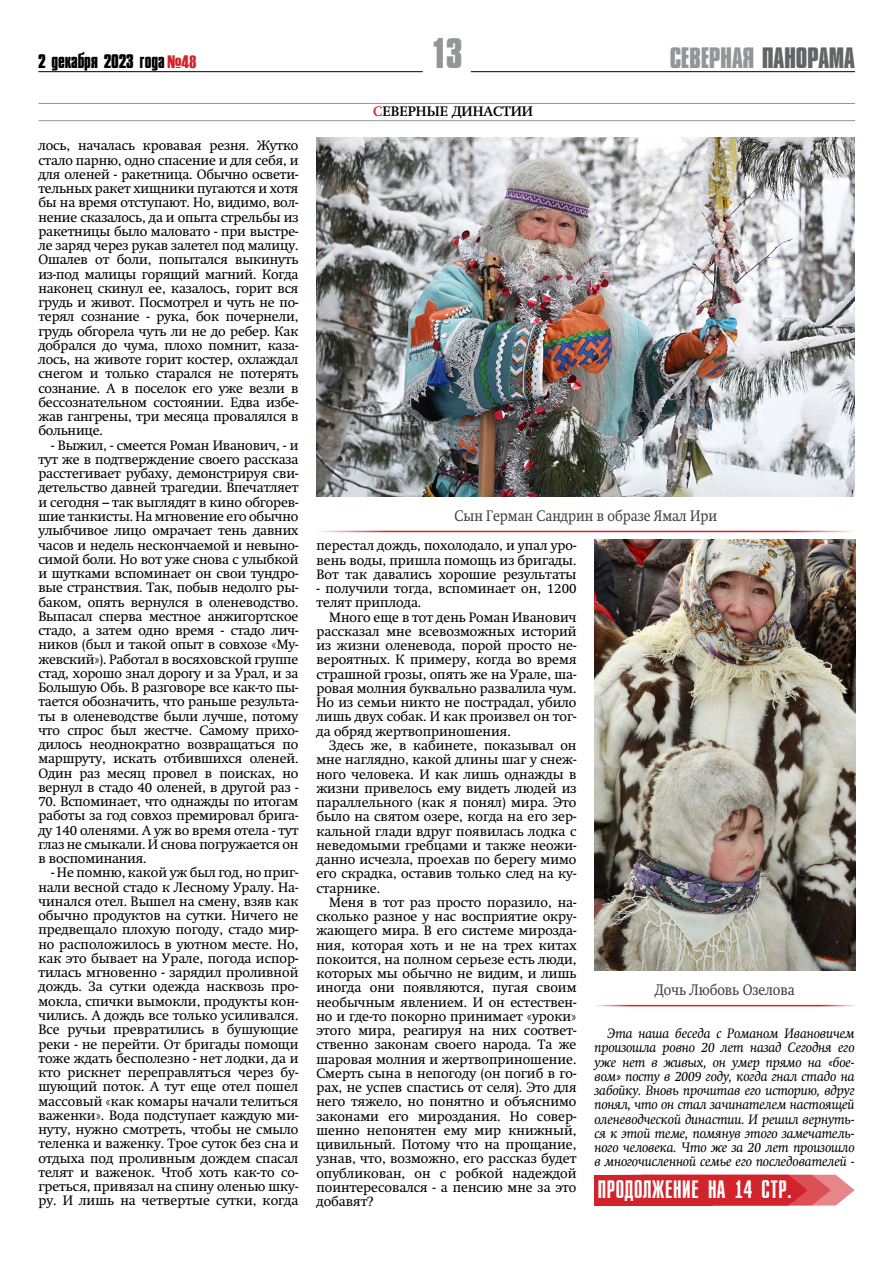
<style>
.page{position:relative;width:893px;height:1263px;background:#fff}
.page>*{position:absolute;margin:0;border:0;box-sizing:border-box;transform-origin:0 0}
.t1{font:700 39px "Compacta MT Cyrillic";color:#939598}
.t2{font:700 27px "Compacta MT Cyrillic";letter-spacing:-.01em;color:#939598}
.t3{font:22.95px "Zagolovok SP";color:#fff}
.t4{font:700 18px "Compacta MT Cyrillic";letter-spacing:-.01em;color:#000}
.t5{font:15.15px "Swift";color:#414042;scale:.89 1}
.t6{font:13.5px/14.2px "Swift";color:#000;text-align:justify}
.t7{font:italic 13.5px/14.2px "Swift";letter-spacing:-.01em;color:#000;text-align:justify}
.t8{font:700 13.5px "Swift";color:#000}
.s1{font-family:"Haettenschweiler";font-weight:400;color:#d2232a}
.s2{color:#636466}
.s3{color:#d2232a}
</style>
<div class="page">
<hr style="left:38px;top:71px;width:385px;height:1px;background:#000">
<hr style="left:471px;top:71px;width:384px;height:1px;background:#000">
<hr style="left:38px;top:120px;width:817px;height:1px;background:#939598">
<hr style="left:38px;top:103px;width:817px;height:1px;background:#939598">
<img style="left:595px;top:539px;width:260px;height:432px">
<img style="left:316px;top:137px;width:538px;height:359px">
<hr style="left:317px;top:531px;width:538px;height:1px;background:#d2232a">
<hr style="left:594px;top:1005px;width:261px;height:1px;background:#d2232a">
<svg style="left:595px;top:1175px;width:260px;height:30px;background:#da4c51"></svg>
<div style="left:595px;top:1182px;width:200px;height:19px;background:#d2232a"></div>
<h3 class="t4" style="left:38px;top:50px;width:159px">2 декабря 2023 года <span class="s1">№48</span></h3>
<p class="t6" style="left:38px;top:139px;width:262px">лось, началась кровавая резня. Жутко стало парню, одно спасение и для себя, и для оленей - ракетница. Обычно освети&shy;тельных ракет хищники пугаются и хотя бы на время отступают. Но, видимо, вол&shy;нение сказалось, да и опыта стрельбы из ракетницы было маловато - при выстре&shy;ле заряд через рукав залетел под малицу.<br>Ошалев от боли, попытался выкинуть из-под малицы горящий магний. Когда наконец скинул ее, казалось, горит вся грудь и живот. Посмотрел и чуть не по&shy;терял сознание - рука, бок почернели, грудь обгорела чуть ли не до ребер. Как добрался до чума, плохо помнит, каза&shy;лось, на животе горит костер, охлаждал снегом и только старался не потерять сознание. А в поселок его уже везли в бессознательном состоянии. Едва избе&shy;жав гангрены, три месяца провалялся в больнице.</p>
<p class="t6" style="left:38px;top:438px;width:262px;text-indent:13px">- Выжил, - смеется Роман Иванович, - и тут же в подтверждение своего рассказа расстегивает рубаху, демонстрируя сви&shy;детельство давней трагедии. Впечатляет и сегодня – так выглядят в кино обгорев&shy;шие танкисты. На мгновение его обычно улыбчивое лицо омрачает тень давних часов и недель нескончаемой и невыно&shy;симой боли. Но вот уже снова с улыбкой и шутками вспоминает он свои тундро&shy;вые странствия. Так, побыв недолго ры&shy;баком, опять вернулся в оленеводство.<br>Выпасал сперва местное анжигортское стадо, а затем одно время - стадо лич&shy;ников (был и такой опыт в совхозе «Му&shy;жевский»). Работал в восяховской группе стад, хорошо знал дорогу и за Урал, и за Большую Обь. В разговоре все как-то пы&shy;тается обозначить, что раньше результа&shy;ты в оленеводстве были лучше, потому что спрос был жестче. Самому прихо&shy;дилось неоднократно возвращаться по маршруту, искать отбившихся оленей.<br>Один раз месяц провел в поисках, но вернул в стадо 40 оленей, в другой раз -</p>
<p class="t6" style="left:38px;top:794px;width:262px">70. Вспоминает, что однажды по итогам работы за год совхоз премировал брига&shy;ду 140 оленями. А уж во время отела - тут глаз не смыкали. И снова погружается он в воспоминания.</p>
<p class="t6" style="left:38px;top:866px;width:262px;text-indent:13px">- Не помню, какой уж был год, но приг&shy;нали весной стадо к Лесному Уралу. На&shy;чинался отел. Вышел на смену, взяв как обычно продуктов на сутки. Ничего не предвещало плохую погоду, стадо мир&shy;но расположилось в уютном месте. Но, как это бывает на Урале, погода испор&shy;тилась мгновенно - зарядил проливной дождь. За сутки одежда насквозь про&shy;мокла, спички вымокли, продукты кон&shy;чились. А дождь все только усиливался.<br>Все ручьи превратились в бушующие реки - не перейти. От бригады помощи тоже ждать бесполезно - нет лодки, да и кто рискнет переправляться через бу&shy;шующий поток. А тут еще отел пошел массовый «как комары начали телиться важенки». Вода подступает каждую ми&shy;нуту, нужно смотреть, чтобы не смыло теленка и важенку. Трое суток без сна и отдыха под проливным дождем спасал телят и важенок. Чтоб хоть как-то со&shy;греться, привязал на спину оленью шку&shy;ру. И лишь на четвертые сутки, когда</p>
<h1 class="t1" style="left:431px;top:28px;width:34px">13</h1>
<h2 class="t2" style="left:670px;top:40px;width:186px">СЕВЕРНАЯ <span class="s2">ПАНОРАМА</span></h2>
<p class="t8" style="left:373px;top:103px;width:161px"><span class="s3">с</span>еверные династии</p>
<p class="t5" style="left:455px;top:507px;width:296px">Сын Герман Сандрин в образе Ямал Ири</p>
<p class="t6" style="left:316px;top:539px;width:262px">перестал дождь, похолодало, и упал уро&shy;вень воды, пришла помощь из бригады.<br>Вот так давались хорошие результаты</p>
<p class="t6" style="left:316px;top:581px;width:262px">- получили тогда, вспоминает он, 1200 телят приплода.</p>
<p class="t6" style="left:316px;top:610px;width:262px;text-indent:13px">Много еще в тот день Роман Иванович рассказал мне всевозможных историй из жизни оленевода, порой просто не&shy;вероятных. К примеру, когда во время страшной грозы, опять же на Урале, ша&shy;ровая молния буквально развалила чум.<br>Но из семьи никто не пострадал, убило лишь двух собак. И как произвел он тог&shy;да обряд жертвоприношения.</p>
<p class="t6" style="left:316px;top:738px;width:262px;text-indent:13px">Здесь же, в кабинете, показывал он мне наглядно, какой длины шаг у снеж&shy;ного человека. И как лишь однажды в жизни привелось ему видеть людей из параллельного (как я понял) мира. Это было на святом озере, когда на его зер&shy;кальной глади вдруг появилась лодка с неведомыми гребцами и также неожи&shy;данно исчезла, проехав по берегу мимо его скрадка, оставив только след на ку&shy;старнике.</p>
<p class="t6" style="left:316px;top:895px;width:262px;text-indent:13px">Меня в тот раз просто поразило, на&shy;сколько разное у нас восприятие окру&shy;жающего мира. В его системе мирозда&shy;ния, которая хоть и не на трех китах покоится, на полном серьезе есть люди, которых мы обычно не видим, и лишь иногда они появляются, пугая своим необычным явлением. И он естествен&shy;но и где-то покорно принимает «уроки» этого мира, реагируя на них соответ&shy;ственно законам своего народа. Та же шаровая молния и жертвоприношение.<br>Смерть сына в непогоду (он погиб в го&shy;рах, не успев спастись от селя). Это для него тяжело, но понятно и объяснимо законами его мироздания. Но совер&shy;шенно непонятен ему мир книжный, цивильный. Потому что на прощание, узнав, что, возможно, его рассказ будет опубликован, он с робкой надеждой поинтересовался - а пенсию мне за это добавят?</p>
<p class="t5" style="left:655px;top:981px;width:159px">Дочь Любовь Озелова</p>
<p class="t7" style="left:594px;top:1026px;width:262px;text-indent:13px">Эта наша беседа с Романом Ивановичем произошла ровно 20 лет назад Сегодня его уже нет в живых, он умер прямо на «бое&shy;вом» посту в 2009 году, когда гнал стадо на забойку. Вновь прочитав его историю, вдруг понял, что он стал зачинателем настоящей оленеводческой династии. И решил вернуть&shy;ся к этой теме, помянув этого замечатель&shy;ного человека. Что же за 20 лет произошло в многочисленной семье его последователей -</p>
<h3 class="t3" style="left:598px;top:1176px;width:11px">продолжение</h3>
<h3 class="t3" style="left:708px;top:1176px;width:85px">на 14 стр.</h3>
</div>
